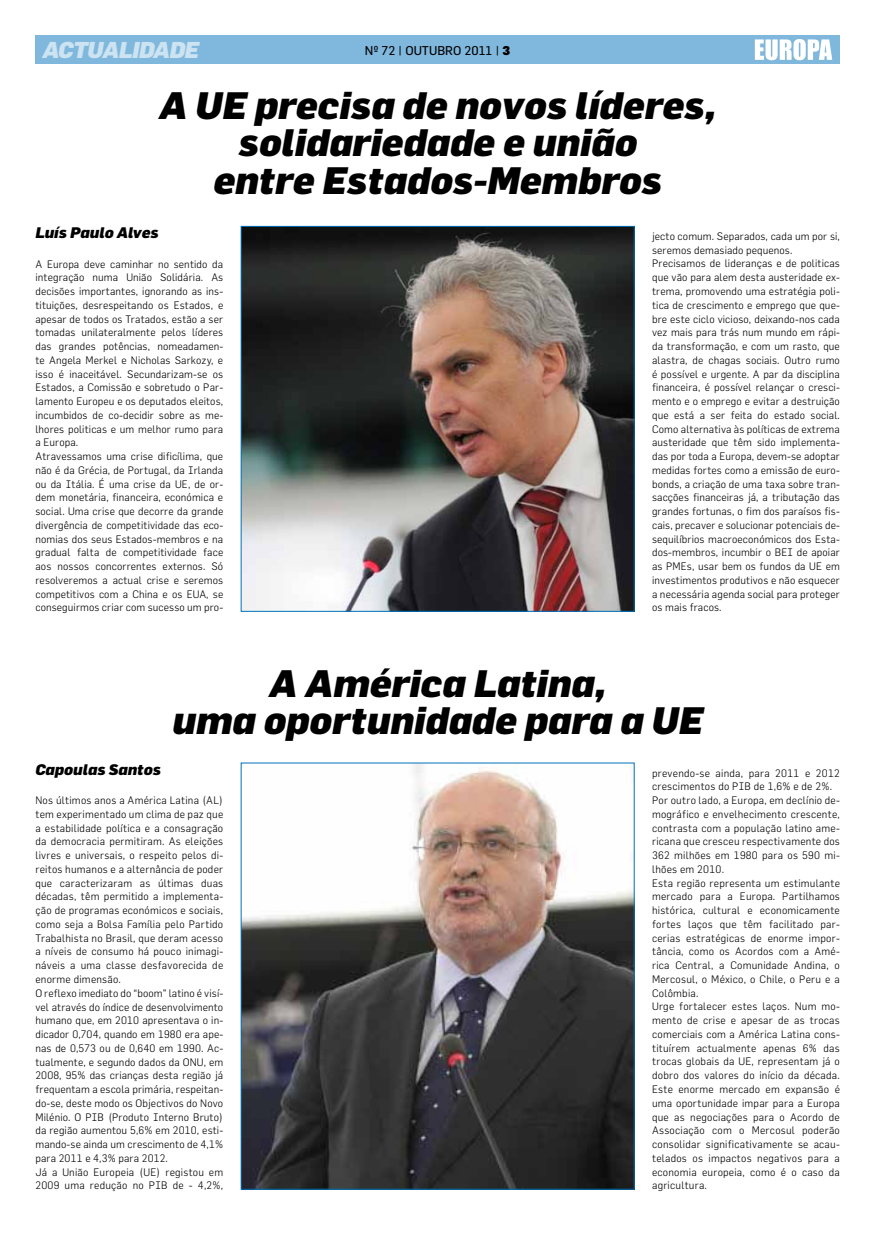
<style>
.page{position:relative;width:886px;height:1241px;background:#fff}
.page>*{position:absolute;margin:0;border:0;box-sizing:border-box;transform-origin:0 0}
.t1{font:italic 900 37.5px/37.5px "Flama";color:#000;text-align:center}
.t2{font:italic 900 22.5px "Flama";letter-spacing:-.03em;color:#cce3f2}
.t3{font:italic 900 15px "Flama";color:#000}
.t4{font:12.5px "Flama";color:#000}
.t5{font:300 10.62px/13.8px "Flama";letter-spacing:.01em;color:#000}
.s1{font-weight:900}
</style>
<div class="page">
<div style="left:35px;top:35px;width:805px;height:29px;background:#80b8dd"></div>
<svg style="left:755px;top:39px;width:77px;height:21px"></svg>
<img style="left:243px;top:228px;width:389px;height:381px">
<div style="left:241px;top:226px;width:393px;height:385px;border:1px solid #0072bc"></div>
<img style="left:243px;top:764px;width:389px;height:423px">
<h2 class="t2" style="left:43px;top:36px;width:157px">Actualidade</h2>
<p class="t4" style="left:365px;top:43px;width:147px">Nº 72 | OUTUBRO 2011 | <span class="s1">3</span></p>
<h1 class="t1" style="left:159px;top:85px;width:559px">A UE precisa de novos líderes, solidariedade e união<br>entre Estados-Membros</h1>
<h3 class="t3" style="left:35px;top:223px;width:125px">Luís Paulo Alves</h3>
<p class="t5" style="left:35px;top:256px;width:189px">A Europa deve caminhar no sentido da integração numa União Solidária. As decisões importantes, ignorando as ins&shy;tituições, desrespeitando os Estados, e apesar de todos os Tratados, estão a ser tomadas unilateralmente pelos líderes das grandes potências, nomeadamen&shy;te Angela Merkel e Nicholas Sarkozy, e isso é inaceitável. Secundarizam-se os Estados, a Comissão e sobretudo o Par&shy;lamento Europeu e os deputados eleitos, incumbidos de co-decidir sobre as me&shy;lhores politicas e um melhor rumo para a Europa.<br>Atravessamos uma crise dificílima, que não é da Grécia, de Portugal, da Irlanda ou da Itália. É uma crise da UE, de or&shy;dem monetária, financeira, económica e social. Uma crise que decorre da grande divergência de competitividade das eco&shy;nomias dos seus Estados-membros e na gradual falta de competitividade face aos nossos concorrentes externos. Só resolveremos a actual crise e seremos competitivos com a China e os EUA, se conseguirmos criar com sucesso um pro-</p>
<p class="t5" style="left:652px;top:229px;width:189px">jecto comum. Separados, cada um por si, seremos demasiado pequenos.<br>Precisamos de lideranças e de politicas que vão para alem desta austeridade ex&shy;trema, promovendo uma estratégia poli&shy;tica de crescimento e emprego que que&shy;bre este ciclo vicioso, deixando-nos cada vez mais para trás num mundo em rápi&shy;da transformação, e com um rasto, que alastra, de chagas sociais. Outro rumo é possível e urgente. A par da disciplina financeira, é possível relançar o cresci&shy;mento e o emprego e evitar a destruição que está a ser feita do estado social.<br>Como alternativa às políticas de extrema austeridade que têm sido implementa&shy;das por toda a Europa, devem-se adoptar medidas fortes como a emissão de euro&shy;bonds, a criação de uma taxa sobre tran&shy;sacções financeiras já, a tributação das grandes fortunas, o fim dos paraísos fis&shy;cais, precaver e solucionar potenciais de&shy;sequilíbrios macroeconómicos dos Esta&shy;dos-membros, incumbir o BEI de apoiar as PMEs, usar bem os fundos da UE em investimentos produtivos e não esquecer a necessária agenda social para proteger os mais fracos.</p>
<h1 class="t1" style="left:172px;top:663px;width:532px">A América Latina,<br>uma oportunidade para a UE</h1>
<h3 class="t3" style="left:35px;top:760px;width:127px">Capoulas Santos</h3>
<p class="t5" style="left:35px;top:793px;width:189px">Nos últimos anos a América Latina (AL) tem experimentado um clima de paz que a estabilidade política e a consagração da democracia permitiram. As eleições livres e universais, o respeito pelos di&shy;reitos humanos e a alternância de poder que caracterizaram as últimas duas décadas, têm permitido a implementa&shy;ção de programas económicos e sociais, como seja a Bolsa Família pelo Partido Trabalhista no Brasil, que deram acesso a níveis de consumo há pouco inimagi&shy;náveis a uma classe desfavorecida de enorme dimensão.<br>O reflexo imediato do “boom” latino é visí&shy;vel através do índice de desenvolvimento humano que, em 2010 apresentava o in&shy;dicador 0,704, quando em 1980 era ape&shy;nas de 0,573 ou de 0,640 em 1990. Ac&shy;tualmente, e segundo dados da ONU, em 2008, 95% das crianças desta região já frequentam a escola primária, respeitan&shy;do-se, deste modo os Objectivos do Novo Milénio. O PIB (Produto Interno Bruto) da região aumentou 5,6% em 2010, esti&shy;mando-se ainda um crescimento de 4,1% para 2011 e 4,3% para 2012.<br>Já a União Europeia (UE) registou em 2009 uma redução no PIB de - 4,2%,</p>
<p class="t5" style="left:652px;top:765px;width:189px">prevendo-se ainda, para 2011 e 2012 crescimentos do PIB de 1,6% e de 2%.<br>Por outro lado, a Europa, em declínio de&shy;mográfico e envelhecimento crescente, contrasta com a população latino ame&shy;ricana que cresceu respectivamente dos 362 milhões em 1980 para os 590 mi&shy;lhões em 2010.<br>Esta região representa um estimulante mercado para a Europa. Partilhamos histórica, cultural e economicamente fortes laços que têm facilitado par&shy;cerias estratégicas de enorme impor&shy;tância, como os Acordos com a Amé&shy;rica Central, a Comunidade Andina, o Mercosul, o México, o Chile, o Peru e a Colômbia.<br>Urge fortalecer estes laços. Num mo&shy;mento de crise e apesar de as trocas comerciais com a América Latina cons&shy;tituírem actualmente apenas 6% das trocas globais da UE, representam já o dobro dos valores do início da década.<br>Este enorme mercado em expansão é uma oportunidade impar para a Europa que as negociações para o Acordo de Associação com o Mercosul poderão consolidar significativamente se acau&shy;telados os impactos negativos para a economia europeia, como é o caso da agricultura.</p>
</div>
